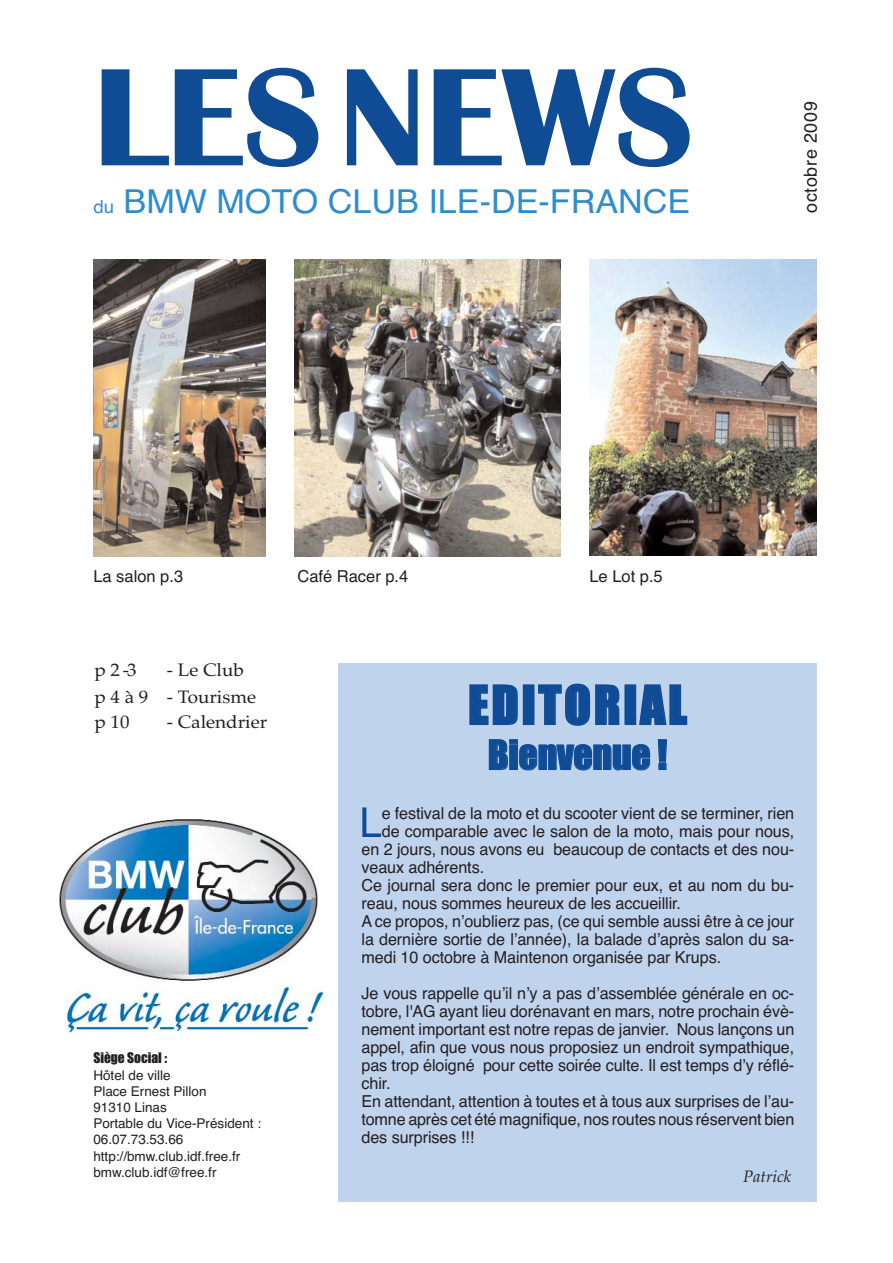
<style>
.page{position:relative;width:893px;height:1263px;background:#fff}
.page>*{position:absolute;margin:0;border:0;box-sizing:border-box;transform-origin:0 0}
.t1{font:700 144px "Britannic";color:#104c95}
.t2{font:49.5px "Impact";letter-spacing:.055em;color:#104c95}
.t3{font:41.25px "Helvetica";color:#104c95}
.t4{font:37.5px "Impact";letter-spacing:-.005em;color:#104c95}
.t5{font:33px "Helvetica";color:#308dcc;scale:1.04 1}
.t6{font:18px/26.7px "Palatino";color:#231f20;scale:1.05 1}
.t7{font:18px "Helvetica";letter-spacing:.035em;color:#231f20}
.t8{font:16.5px/18px "Helvetica";letter-spacing:-.005em;color:#231f20}
.t9{font:italic 16.5px "Palatino";color:#231f20}
.t10{font:13.5px/16.2px "Helvetica";color:#231f20}
.t11{font:13.5px "Impact";color:#231f20}
.s1{font-size:18px}
</style>
<div class="page">
<img style="left:93px;top:259px;width:172px;height:298px">
<img style="left:294px;top:259px;width:266px;height:298px">
<img style="left:589px;top:259px;width:227px;height:296px">
<img style="left:59px;top:819px;width:266px;height:214px">
<div style="left:339px;top:663px;width:478px;height:539px;background:#c0d3ed"></div>
<h1 class="t1" style="left:93px;top:68px;width:602px">LESNEWS</h1>
<h3 class="t5" style="left:93px;top:190px;width:575px"><span class="s1">du</span> BMW MOTO CLUB ILE-DE-FRANCE</h3>
<p class="t7" style="left:804px;top:213px;width:113px;rotate:-90deg">octobre 2009</p>
<p class="t8" style="left:93px;top:568px;width:91px">La salon p.3</p>
<p class="t8" style="left:297px;top:568px;width:112px">Café Racer p.4</p>
<p class="t8" style="left:589px;top:568px;width:75px">Le Lot p.5</p>
<p class="t6" style="left:95px;top:659px;width:155px;text-indent:72px">- Le Club p 4 à 9 - Tourisme</p>
<p class="t6" style="left:95px;top:711px;width:35px">p 10</p>
<p class="t6" style="left:167px;top:711px;width:97px">- Calendrier</p>
<p class="t6" style="left:95px;top:659px;width:42px">p 2 -3</p>
<p class="t11" style="left:93px;top:1054px;width:75px">Siège Social :</p>
<p class="t10" style="left:93px;top:1068px;width:169px">Hôtel de ville<br>Place Ernest Pillon<br>91310 Linas<br>Portable du Vice-Président :<br>06.07.73.53.66 http://bmw.club.idf.free.fr bmw.club.idf@free.fr</p>
<h2 class="t2" style="left:468px;top:689px;width:220px">EDITORIAL</h2>
<h3 class="t4" style="left:488px;top:743px;width:181px">Bienvenue !</h3>
<h3 class="t3" style="left:360px;top:807px;width:24px">L</h3>
<p class="t8" style="left:382px;top:805px;width:414px">e festival de la moto et du scooter vient de se terminer, rien</p>
<p class="t8" style="left:382px;top:823px;width:414px">de comparable avec le salon de la moto, mais pour nous,</p>
<p class="t8" style="left:361px;top:841px;width:434px">en 2 jours, nous avons eu beaucoup de contacts et des nou-</p>
<p class="t8" style="left:361px;top:859px;width:124px">veaux adhérents.</p>
<p class="t8" style="left:361px;top:877px;width:434px">Ce journal sera donc le premier pour eux, et au nom du bu-</p>
<p class="t8" style="left:361px;top:895px;width:321px">reau, nous sommes heureux de les accueillir.</p>
<p class="t8" style="left:361px;top:913px;width:434px">A ce propos, n’oublierz pas, (ce qui semble aussi être à ce jour</p>
<p class="t8" style="left:361px;top:931px;width:434px">la dernière sortie de l’année), la balade d’après salon du sa-</p>
<p class="t8" style="left:361px;top:949px;width:361px">medi 10 octobre à Maintenon organisée par Krups.</p>
<p class="t8" style="left:361px;top:985px;width:434px">Je vous rappelle qu’il n’y a pas d’assemblée générale en oc&shy;tobre, l'AG ayant lieu dorénavant en mars, notre prochain évè&shy;nement important est notre repas de janvier. Nous lançons un appel, afin que vous nous proposiez un endroit sympathique, pas trop éloigné pour cette soirée culte. Il est temps d’y réflé&shy;chir.<br>En attendant, attention à toutes et à tous aux surprises de l’au&shy;tomne après cet été magnifique, nos routes nous réservent bien des surprises !!!</p>
<p class="t9" style="left:743px;top:1170px;width:49px">Patrick</p>
</div>
